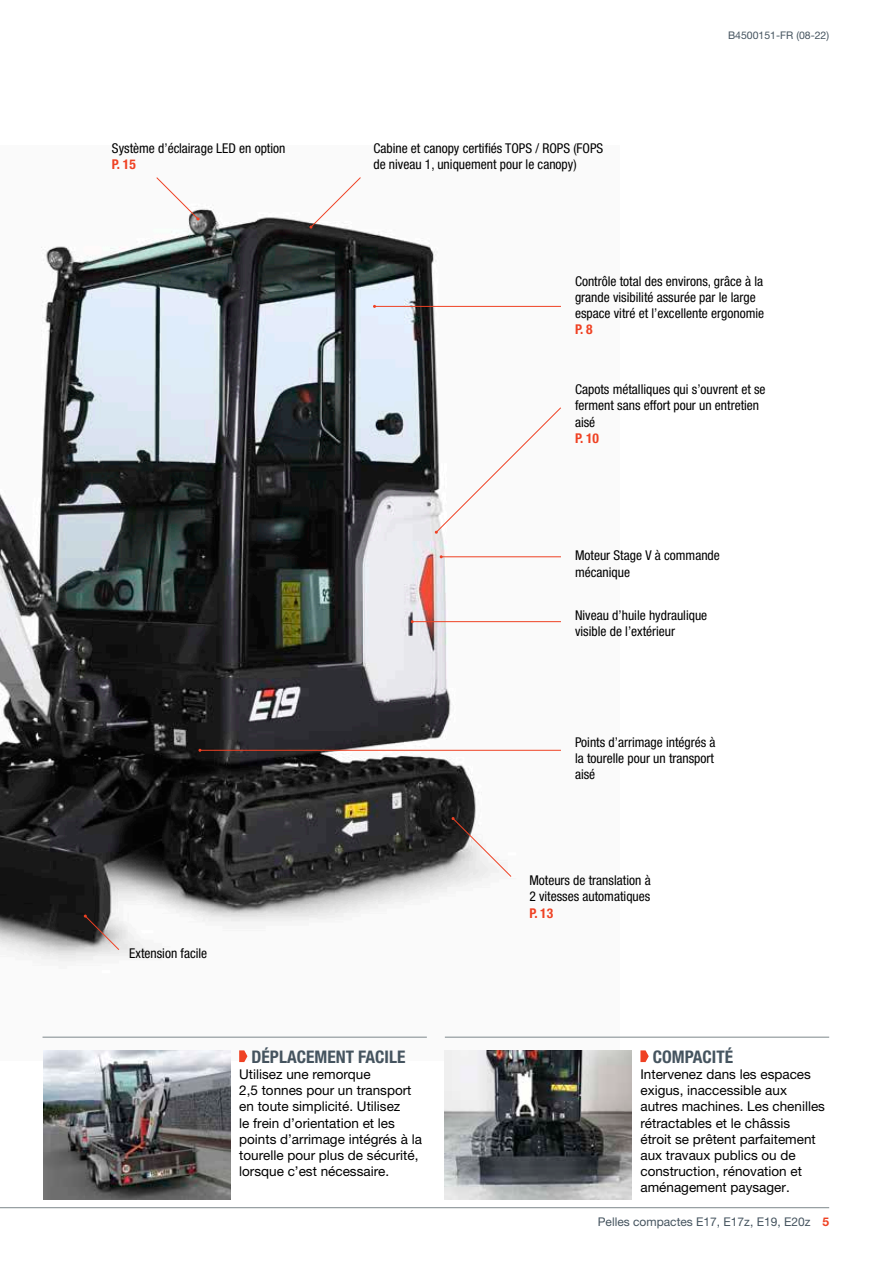
<style>
.page{position:relative;width:893px;height:1263px;background:#fff}
.page>*{position:absolute;margin:0;border:0;box-sizing:border-box;transform-origin:0 0}
.t1{font:700 condensed 17.4px "Helvetica Neue LT Pro";color:#45545f}
.t2{font:condensed 13.5px/16.2px "Helvetica Neue LT Pro";color:#000}
.t3{font:13.5px/16.2px "Helvetica Neue LT Pro";color:#000}
.t4{font:700 condensed 13.5px "Helvetica Neue LT Pro";color:#ef4123}
.t5{font:12px "Helvetica Neue LT Pro";color:#45545f}
.t6{font:10.5px "Helvetica Neue LT Pro";color:#45545f}
.s1{font-weight:700;color:#ef4123}
</style>
<div class="page">
<hr style="left:0;top:1207px;width:829px;height:1px;background:#7d878b">
<img style="left:0;top:205px;width:619px;height:856px">
<hr style="left:43px;top:1037px;width:384px;height:1px;background:#7d878b">
<img style="left:44px;top:1050px;width:187px;height:149px">
<hr style="left:445px;top:1037px;width:384px;height:1px;background:#7d878b">
<img style="left:445px;top:1050px;width:187px;height:149px">
<svg style="left:84px;top:914px;width:35px;height:36px"></svg>
<svg style="left:239px;top:1050px;width:8px;height:12px"></svg>
<svg style="left:640px;top:1050px;width:9px;height:12px"></svg>
<hr style="left:374px;top:306px;width:187px;height:1px;background:#ef4123">
<hr style="left:441px;top:556px;width:120px;height:1px;background:#ef4123">
<svg style="left:435px;top:407px;width:126px;height:127px"></svg>
<hr style="left:412px;top:621px;width:149px;height:1px;background:#ef4123">
<hr style="left:200px;top:750px;width:361px;height:1px;background:#ef4123">
<svg style="left:451px;top:817px;width:61px;height:60px"></svg>
<svg style="left:156px;top:177px;width:44px;height:44px"></svg>
<svg style="left:309px;top:177px;width:52px;height:52px"></svg>
<p class="t2" style="left:112px;top:140px;width:175px">Système d’éclairage LED en option</p>
<p class="t4" style="left:112px;top:156px;width:25px">P. 15</p>
<p class="t2" style="left:129px;top:945px;width:79px">Extension facile</p>
<p class="t2" style="left:373px;top:140px;width:231px">Cabine et canopy certifiés TOPS / ROPS (FOPS de niveau 1, uniquement pour le canopy)</p>
<p class="t6" style="left:728px;top:29px;width:103px">B4500151-FR (08-22)</p>
<p class="t2" style="left:575px;top:273px;width:191px">Contrôle total des environs, grâce à la grande visibilité assurée par le large espace vitré et l’excellente ergonomie</p>
<p class="t4" style="left:575px;top:321px;width:19px">P. 8</p>
<p class="t2" style="left:575px;top:381px;width:192px">Capots métalliques qui s’ouvrent et se ferment sans effort pour un entretien aisé</p>
<p class="t4" style="left:575px;top:430px;width:25px">P. 10</p>
<p class="t2" style="left:575px;top:547px;width:146px">Moteur Stage V à commande mécanique</p>
<p class="t2" style="left:575px;top:607px;width:134px">Niveau d’huile hydraulique visible de l’extérieur</p>
<p class="t2" style="left:575px;top:733px;width:142px">Points d’arrimage intégrés à la tourelle pour un transport aisé</p>
<p class="t2" style="left:529px;top:872px;width:123px">Moteurs de translation à<br>2 vitesses automatiques</p>
<p class="t4" style="left:529px;top:904px;width:25px">P. 13</p>
<p class="t1" style="left:252px;top:1046px;width:155px">DÉPLACEMENT FACILE</p>
<p class="t3" style="left:239px;top:1066px;width:184px">Utilisez une remorque<br>2,5 tonnes pour un transport en toute simplicité. Utilisez<br>le frein d’orientation et les points d’arrimage intégrés à la tourelle pour plus de sécurité, lorsque c’est nécessaire.</p>
<p class="t1" style="left:653px;top:1046px;width:82px">COMPACITÉ</p>
<p class="t3" style="left:640px;top:1066px;width:186px">Intervenez dans les espaces exigus, inaccessible aux autres machines. Les chenilles rétractables et le châssis<br>étroit se prêtent parfaitement aux travaux publics ou de construction, rénovation et aménagement paysager.</p>
<p class="t5" style="left:598px;top:1214px;width:233px">Pelles compactes E17, E17z, E19, E20z <span class="s1">5</span></p>
</div>
